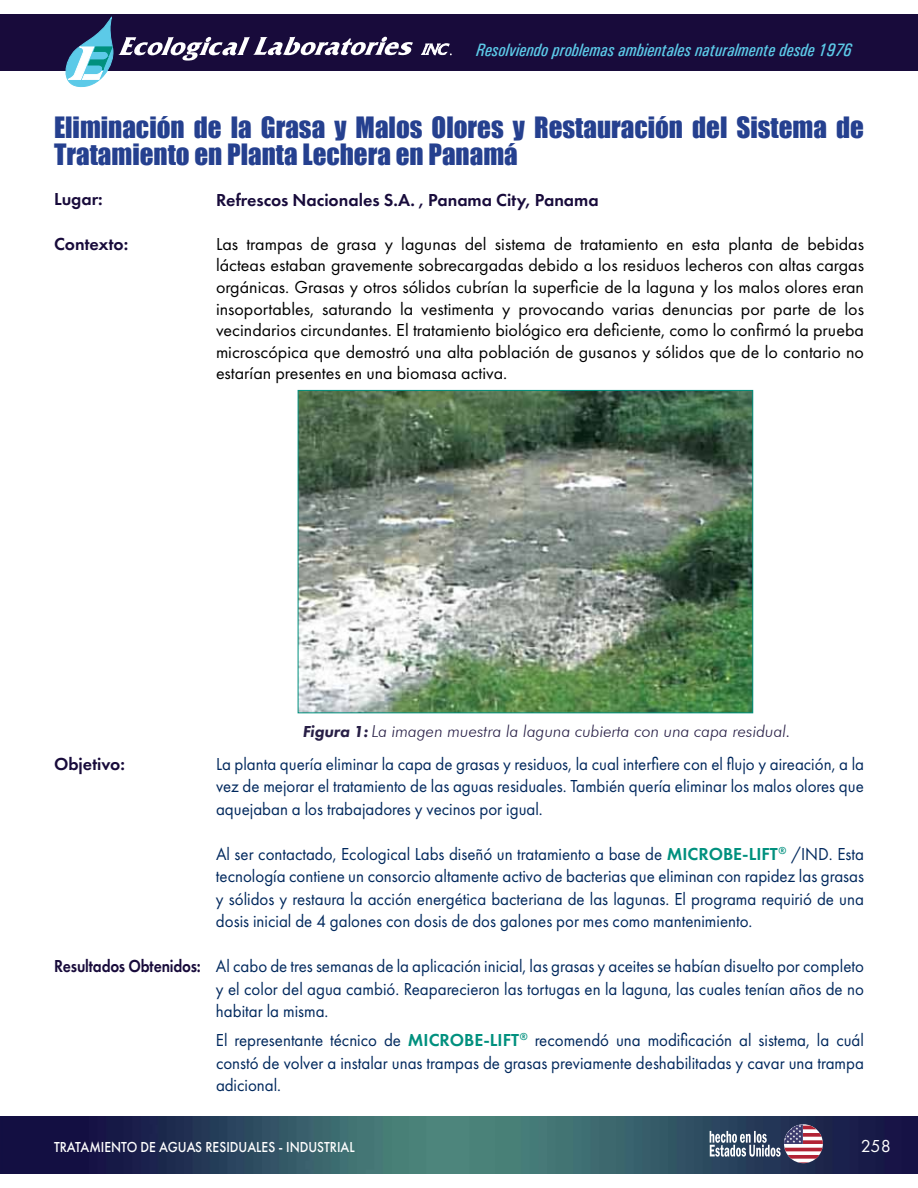
<style>
.page{position:relative;width:918px;height:1188px;background:#fff}
.page>*{position:absolute;margin:0;border:0;box-sizing:border-box;transform-origin:0 0}
.t1{font:27px/27px "Impact";color:#25408f}
.t2{font:18px/22.5px "Futura PT";color:#00285d;text-align:justify;scale:.94 1}
.t3{font:18px/21.6px "Futura PT";color:#000;text-align:justify}
.t4{font:600 18px "Futura PT";color:#180b3b}
.t5{font:italic 500 condensed 18px "Univers";color:#5ccae8}
.t6{font:600 18px "Futura PT";color:#180b3b;scale:.87 1}
.t7{font:18px "Futura PT";color:#fff}
.t8{font:italic 300 16.5px "Futura BT";color:#281f46}
.t9{font:500 15px "Futura PT";color:#fff;scale:.9 1}
.s1{font-family:"Futura PT";font-weight:800}
.s2{font-weight:600;color:#00907e}
</style>
<div class="page">
<div style="left:0;top:14px;width:918px;height:56px;background:#180b3b"></div>
<svg style="left:61px;top:17px;width:352px;height:70px"></svg>
<svg style="left:422px;top:44px;width:30px;height:11px"></svg>
<img style="left:0;top:1117px;width:918px;height:56px">
<svg style="left:710px;top:1124px;width:113px;height:39px"></svg>
<img style="left:300px;top:392px;width:451px;height:319px">
<div style="left:298px;top:390px;width:455px;height:323px;border:1px solid #00907e"></div>
<p class="t5" style="left:476px;top:39px;width:377px">Resolviendo problemas ambientales naturalmente desde 1976</p>
<h1 class="t1" style="left:54px;top:113px;width:812px">Eliminación de la Grasa y Malos Olores y Restauración del Sistema de<br>Tratamiento en Planta Lechera en Panamá</h1>
<p class="t4" style="left:216px;top:188px;width:384px">Refrescos Nacionales S.A. , Panama City, Panama</p>
<p class="t3" style="left:216px;top:233px;width:650px">Las trampas de grasa y lagunas del sistema de tratamiento en esta planta de bebidas lácteas estaban gravemente sobrecargadas debido a los residuos lecheros con altas cargas orgánicas. Grasas y otros sólidos cubrían la superficie de la laguna y los malos olores eran insoportables, saturando la vestimenta y provocando varias denuncias por parte de los vecindarios circundantes. El tratamiento biológico era deficiente, como lo confirmó la prueba microscópica que demostró una alta población de gusanos y sólidos que de lo contario no estarían presentes en una biomasa activa.</p>
<p class="t4" style="left:54px;top:188px;width:50px">Lugar:</p>
<p class="t4" style="left:54px;top:233px;width:76px">Contexto:</p>
<p class="t4" style="left:54px;top:752px;width:72px">Objetivo:</p>
<p class="t6" style="left:54px;top:955px;width:170px">Resultados Obtenidos:</p>
<p class="t8" style="left:302px;top:721px;width:490px"><span class="s1">Figura 1:</span> La imagen muestra la laguna cubierta con una capa residual.</p>
<p class="t2" style="left:216px;top:752px;width:691px">La planta quería eliminar la capa de grasas y residuos, la cual interfiere con el flujo y aireación, a la vez de mejorar el tratamiento de las aguas residuales. También quería eliminar los malos olores que aquejaban a los trabajadores y vecinos por igual.</p>
<p class="t2" style="left:216px;top:842px;width:691px">Al ser contactado, Ecological Labs diseñó un tratamiento a base de <span class="s2">MICROBE-LIFT</span><sup>®</sup> /IND. Esta tecnología contiene un consorcio altamente activo de bacterias que eliminan con rapidez las grasas y sólidos y restaura la acción energética bacteriana de las lagunas. El programa requirió de una dosis inicial de 4 galones con dosis de dos galones por mes como mantenimiento.</p>
<p class="t2" style="left:216px;top:955px;width:691px">Al cabo de tres semanas de la aplicación inicial, las grasas y aceites se habían disuelto por completo y el color del agua cambió. Reaparecieron las tortugas en la laguna, las cuales tenían años de no habitar la misma.</p>
<p class="t2" style="left:216px;top:1029px;width:691px">El representante técnico de <span class="s2">MICROBE-LIFT</span><sup>®</sup> recomendó una modificación al sistema, la cuál constó de volver a instalar unas trampas de grasas previamente deshabilitadas y cavar una trampa adicional.</p>
<p class="t9" style="left:54px;top:1131px;width:336px">TRATAMIENTO DE AGUAS RESIDUALES - INDUSTRIAL</p>
<p class="t7" style="left:861px;top:1135px;width:32px">258</p>
</div>
